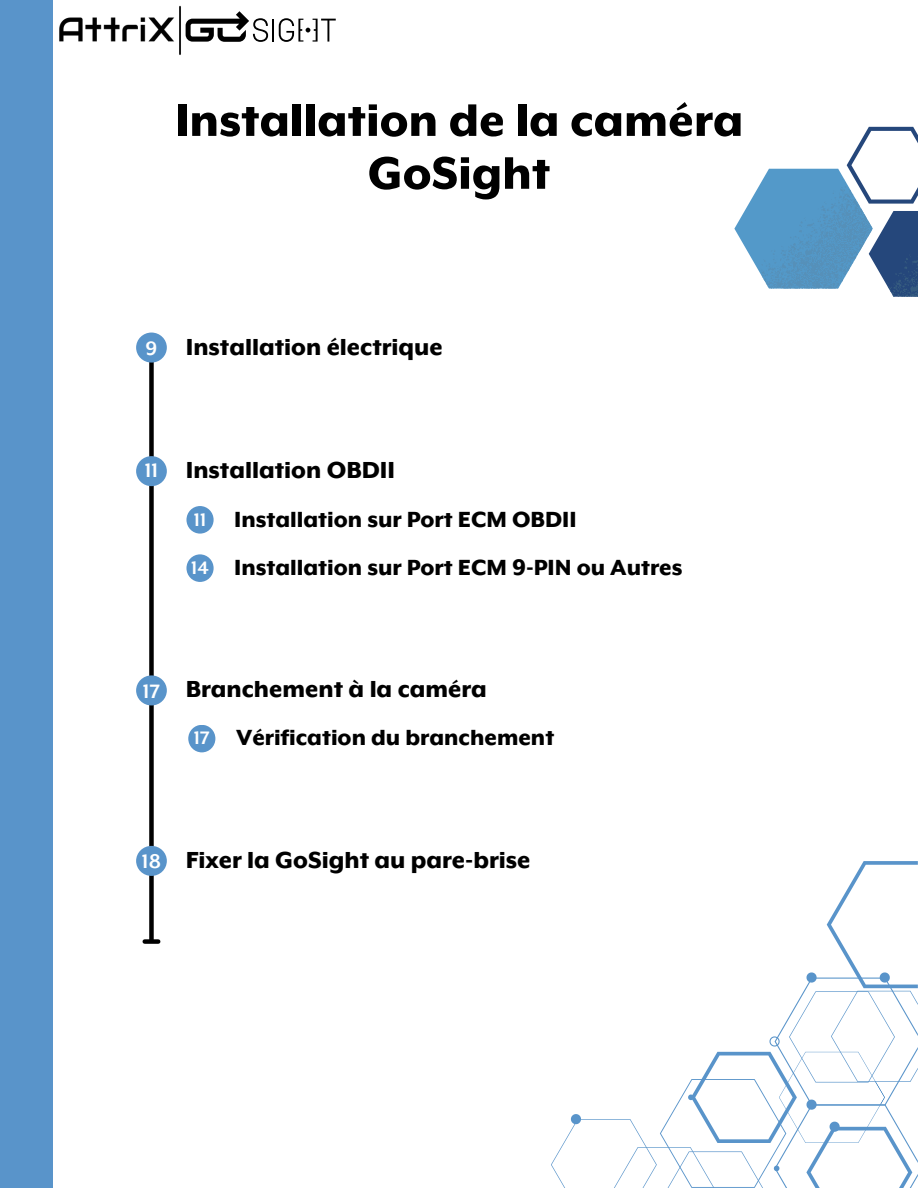
<style>
.page{position:relative;width:918px;height:1188px;background:#fff}
.page>*{position:absolute;margin:0;border:0;box-sizing:border-box;transform-origin:0 0}
.t1{font:800 52.5px/52.8px "Mr Eaves XL Mod OT";color:#000;text-align:center}
.t2{font:800 27px "Mr Eaves XL Mod OT";color:#000}
.t3{font:800 25.5px "Mr Eaves XL Mod OT";color:#000}
.t4{font:700 22.5px "Mr Eaves XL Mod OT";color:#fff}
.t5{font:700 21px "Mr Eaves XL Mod OT";color:#fff}
</style>
<div class="page">
<svg style="left:551px;top:861px;width:367px;height:327px"></svg>
<div style="left:0;top:0;width:52px;height:1188px;background:#5994ca"></div>
<img style="left:59px;top:5px;width:122px;height:50px">
<svg style="left:186px;top:11px;width:82px;height:31px"></svg>
<hr style="left:272px;top:19px;width:2px;height:23px;background:#000">
<svg style="left:279px;top:18px;width:57px;height:24px"></svg>
<svg style="left:735px;top:127px;width:183px;height:170px"></svg>
<div style="left:149px;top:349px;width:5px;height:591px;background:#000"></div>
<div style="left:145px;top:939px;width:13px;height:5px;background:#000"></div>
<div style="left:136px;top:333px;width:31px;height:30px;background:#5994ca;border-radius:50%"></div>
<div style="left:136px;top:846px;width:31px;height:30px;background:#5994ca;border-radius:50%"></div>
<div style="left:136px;top:456px;width:31px;height:30px;background:#5994ca;border-radius:50%"></div>
<div style="left:186px;top:506px;width:28px;height:28px;background:#5994ca;border-radius:50%"></div>
<div style="left:186px;top:554px;width:28px;height:28px;background:#5994ca;border-radius:50%"></div>
<div style="left:136px;top:675px;width:31px;height:30px;background:#5994ca;border-radius:50%"></div>
<div style="left:188px;top:725px;width:27px;height:27px;background:#5994ca;border-radius:50%"></div>
<p class="t1" style="left:175px;top:96px;width:570px">Installation de la caméra<br>GoSight</p>
<h1 class="t4" style="left:146px;top:338px;width:13px">9</h1>
<p class="t2" style="left:186px;top:335px;width:259px">Installation électrique</p>
<p class="t4" style="left:145px;top:460px;width:15px">11</p>
<p class="t2" style="left:186px;top:458px;width:211px">Installation OBDII</p>
<p class="t5" style="left:194px;top:510px;width:14px">11</p>
<p class="t3" style="left:234px;top:507px;width:344px">Installation sur Port ECM OBDII</p>
<p class="t5" style="left:191px;top:558px;width:19px">14</p>
<p class="t3" style="left:234px;top:556px;width:450px">Installation sur Port ECM 9-PIN ou Autres</p>
<p class="t4" style="left:143px;top:681px;width:19px">17</p>
<p class="t2" style="left:186px;top:677px;width:303px">Branchement à la caméra</p>
<p class="t5" style="left:194px;top:729px;width:17px">17</p>
<p class="t3" style="left:236px;top:726px;width:320px">Vérification du branchement</p>
<p class="t4" style="left:142px;top:851px;width:21px">18</p>
<p class="t2" style="left:186px;top:848px;width:346px">Fixer la GoSight au pare-brise</p>
</div>
